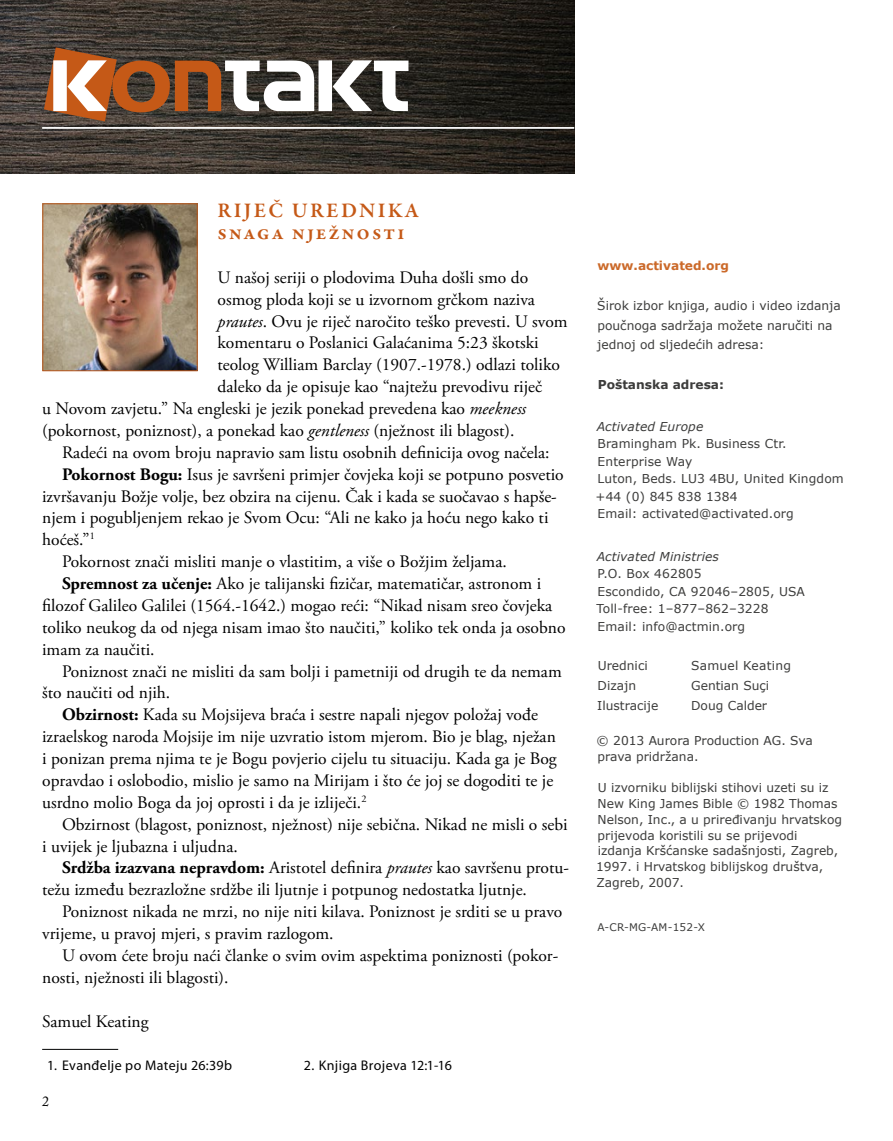
<style>
.page{position:relative;width:893px;height:1141px;background:#fff}
.page>*{position:absolute;margin:0;border:0;box-sizing:border-box;transform-origin:0 0}
.t1{font:600 21px/21.9px "Garamond Premr Pro";letter-spacing:.1em;color:#c55917}
.t2{font:17.5px "Adobe Garamond Pro";color:#000}
.t3{font:14px "Myriad Pro";letter-spacing:.025em;color:#000}
.t4{font:14px "Adobe Caslon Pro";color:#000}
.t5{font:12.25px/17.5px "Verdana";color:#3c3c3b}
.t6{font:italic 12.25px "Verdana";letter-spacing:.01em;color:#3c3c3b}
.t7{font:700 12.25px "Verdana";color:#cb6929}
.t8{font:700 12.25px "Verdana";color:#3c3c3b}
.t9{font:12.25px "Verdana";letter-spacing:.02em;color:#3c3c3b}
.t10{font:10.5px "Verdana";letter-spacing:.02em;color:#3c3c3b}
.s1{font-style:italic}
.s2{font-weight:700}
</style>
<div class="page">
<img style="left:0;top:0;width:574px;height:173px">
<img style="left:44px;top:205px;width:152px;height:164px">
<div style="left:42px;top:203px;width:156px;height:168px;border:1px solid #b8561b"></div>
<hr style="left:42px;top:127px;width:532px;height:2px;background:#fff">
<svg style="left:44px;top:47px;width:364px;height:74px"></svg>
<hr style="left:42px;top:1049px;width:76px;height:1px;background:#010202">
<p class="t1" style="left:217px;top:200px;width:201px">Riječ urednika snaga nježnosti</p>
<p class="t2" style="left:217px;top:267px;width:312px">U našoj seriji o plodovima Duha došli smo do</p>
<p class="t2" style="left:217px;top:289px;width:319px">osmog ploda koji se u izvornom grčkom naziva</p>
<p class="t2" style="left:217px;top:310px;width:352px"><span class="s1">prautes</span>. Ovu je riječ naročito teško prevesti. U svom</p>
<p class="t2" style="left:217px;top:332px;width:323px">komentaru o Poslanici Galaćanima 5:23 škotski</p>
<p class="t2" style="left:217px;top:354px;width:344px">teolog William Barclay (1907.-1978.) odlazi toliko</p>
<p class="t2" style="left:217px;top:376px;width:326px">daleko da je opisuje kao “najtežu prevodivu riječ</p>
<p class="t2" style="left:42px;top:398px;width:486px">u Novom zavjetu.” Na engleski je jezik ponekad prevedena kao <span class="s1">meekness</span></p>
<p class="t2" style="left:42px;top:420px;width:474px">(pokornost, poniznost), a ponekad kao <span class="s1">gentleness</span> (nježnost ili blagost).</p>
<p class="t2" style="left:62px;top:442px;width:489px">Radeći na ovom broju napravio sam listu osobnih definicija ovog načela:</p>
<p class="t2" style="left:62px;top:464px;width:503px"><span class="s2">Pokornost Bogu:</span> Isus je savršeni primjer čovjeka koji se potpuno posvetio</p>
<p class="t2" style="left:42px;top:485px;width:516px">izvršavanju Božje volje, bez obzira na cijenu. Čak i kada se suočavao s hapše-</p>
<p class="t2" style="left:42px;top:507px;width:508px">njem i pogubljenjem rekao je Svom Ocu: “Ali ne kako ja hoću nego kako ti</p>
<p class="t2" style="left:42px;top:529px;width:54px">hoćeš.”<sup>1</sup></p>
<p class="t2" style="left:62px;top:551px;width:446px">Pokornost znači misliti manje o vlastitim, a više o Božjim željama.</p>
<p class="t2" style="left:62px;top:573px;width:481px"><span class="s2">Spremnost za učenje:</span> Ako je talijanski fizičar, matematičar, astronom i</p>
<p class="t2" style="left:42px;top:595px;width:512px">filozof Galileo Galilei (1564.-1642.) mogao reći: “Nikad nisam sreo čovjeka</p>
<p class="t2" style="left:42px;top:617px;width:525px">toliko neukog da od njega nisam imao što naučiti,” koliko tek onda ja osobno</p>
<p class="t2" style="left:42px;top:639px;width:114px">imam za naučiti.</p>
<p class="t2" style="left:62px;top:660px;width:501px">Poniznost znači ne misliti da sam bolji i pametniji od drugih te da nemam</p>
<p class="t2" style="left:42px;top:682px;width:130px">što naučiti od njih.</p>
<p class="t2" style="left:62px;top:704px;width:477px"><span class="s2">Obzirnost:</span> Kada su Mojsijeva braća i sestre napali njegov položaj vođe</p>
<p class="t2" style="left:42px;top:726px;width:515px">izraelskog naroda Mojsije im nije uzvratio istom mjerom. Bio je blag, nježan</p>
<p class="t2" style="left:42px;top:748px;width:516px">i ponizan prema njima te je Bogu povjerio cijelu tu situaciju. Kada ga je Bog</p>
<p class="t2" style="left:42px;top:770px;width:513px">opravdao i oslobodio, mislio je samo na Mirijam i što će joj se dogoditi te je</p>
<p class="t2" style="left:42px;top:792px;width:326px">usrdno molio Boga da joj oprosti i da je izliječi.<sup>2</sup></p>
<p class="t2" style="left:62px;top:814px;width:507px">Obzirnost (blagost, poniznost, nježnost) nije sebična. Nikad ne misli o sebi</p>
<p class="t2" style="left:42px;top:835px;width:197px">i uvijek je ljubazna i uljudna.</p>
<p class="t2" style="left:62px;top:857px;width:509px"><span class="s2">Srdžba izazvana nepravdom:</span> Aristotel definira <span class="s1">prautes</span> kao savršenu protu-</p>
<p class="t2" style="left:42px;top:879px;width:486px">težu između bezrazložne srdžbe ili ljutnje i potpunog nedostatka ljutnje.</p>
<p class="t2" style="left:62px;top:901px;width:502px">Poniznost nikada ne mrzi, no nije niti kilava. Poniznost je srditi se u pravo</p>
<p class="t2" style="left:42px;top:923px;width:293px">vrijeme, u pravoj mjeri, s pravim razlogom.</p>
<p class="t2" style="left:62px;top:945px;width:498px">U ovom ćete broju naći članke o svim ovim aspektima poniznosti (pokor-</p>
<p class="t2" style="left:42px;top:967px;width:188px">nosti, nježnosti ili blagosti).</p>
<p class="t2" style="left:42px;top:1010px;width:108px">Samuel Keating</p>
<p class="t3" style="left:47px;top:1057px;width:186px">1. Evanđelje po Mateju 26:39b</p>
<p class="t3" style="left:304px;top:1057px;width:150px">2. Knjiga Brojeva 12:1-16</p>
<p class="t4" style="left:42px;top:1093px;width:8px">2</p>
<p class="t7" style="left:598px;top:257px;width:133px">www.activated.org</p>
<p class="t5" style="left:597px;top:295px;width:245px;line-height:19.8px">Širok izbor knjiga, audio i video izdanja poučnoga sadržaja možete naručiti na jednoj od sljedećih adresa:</p>
<p class="t8" style="left:598px;top:376px;width:128px">Poštanska adresa:</p>
<p class="t6" style="left:597px;top:418px;width:108px">Activated Europe</p>
<p class="t5" style="left:596px;top:435px;width:250px">Bramingham Pk. Business Ctr.<br>Enterprise Way<br>Luton, Beds. LU3 4BU, United Kingdom +44 (0) 845 838 1384<br>Email: activated@activated.org</p>
<p class="t6" style="left:597px;top:548px;width:124px">Activated Ministries</p>
<p class="t5" style="left:597px;top:565px;width:210px">P.O. Box 462805<br>Escondido, CA 92046–2805, USA<br>Toll-free: 1–877–862–3228<br>Email: info@actmin.org</p>
<p class="t5" style="left:598px;top:657px;width:51px">Urednici</p>
<p class="t9" style="left:691px;top:657px;width:101px">Samuel Keating</p>
<p class="t5" style="left:598px;top:677px;width:40px">Dizajn</p>
<p class="t5" style="left:691px;top:677px;width:80px">Gentian Suçi</p>
<p class="t5" style="left:597px;top:696px;width:63px">Ilustracije</p>
<p class="t5" style="left:691px;top:696px;width:78px">Doug Calder</p>
<p class="t5" style="left:597px;top:733px;width:218px;line-height:15.8px">© 2013 Aurora Production AG. Sva prava pridržana.</p>
<p class="t5" style="left:596px;top:780px;width:247px;line-height:15.8px">U izvorniku biblijski stihovi uzeti su iz New King James Bible © 1982 Thomas Nelson, Inc., a u priređivanju hrvatskog prijevoda koristili su se prijevodi izdanja Kršćanske sadašnjosti, Zagreb, 1997. i Hrvatskog biblijskog društva, Zagreb, 2007.</p>
<p class="t10" style="left:597px;top:920px;width:109px">a-cr-mg-am-152-x</p>
</div>
